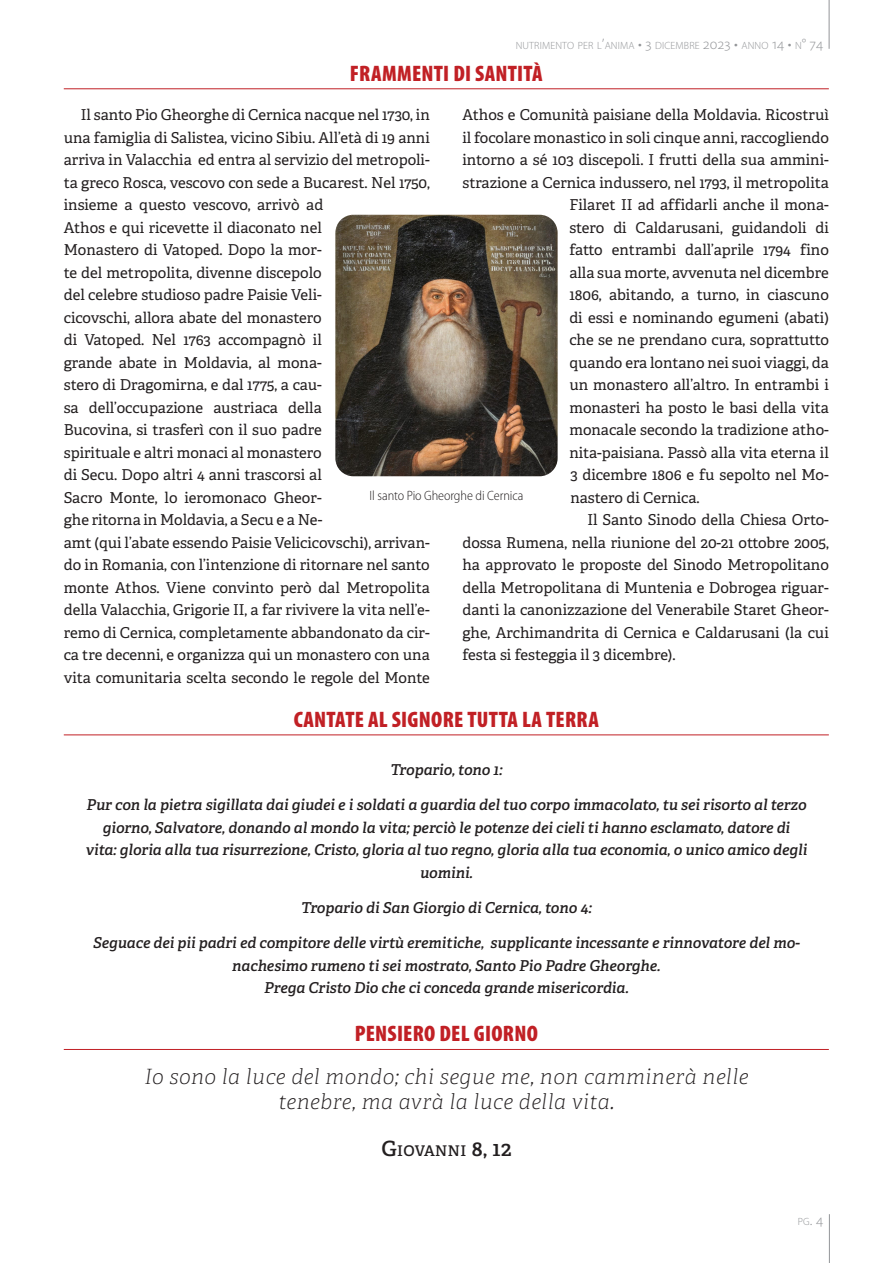
<style>
.page{position:relative;width:893px;height:1263px;background:#fff}
.page>*{position:absolute;margin:0;border:0;box-sizing:border-box;transform-origin:0 0}
.Secțiune{font:900 condensed 22.5px "Myriad Pro";letter-spacing:.01em;color:#c12025}
.citat_-_full_width{font:italic 100 21px/25.2px "Adelle";letter-spacing:.02em;color:#231f20;text-align:center}
.Text{font:15px/22.5px "Adelle";color:#231f20}
.Tropar_-_full_width{font:italic 600 15px/22.5px "Adelle";color:#231f20;text-align:center}
.citat_-_autor_-_full{font:600 14.7px "Adelle";letter-spacing:.03em;color:#231f20}
.Descriere_imagine{font:300 semi-condensed 13.5px "Myriad Pro";letter-spacing:-.005em;color:#231f20}
.t1{font:300 10.5px "Myriad Pro";letter-spacing:.015em;color:#939598}
.s1{font-size:15px}
.s2{font-size:21px}
</style>
<div class="page">
<hr style="left:829px;top:0;width:1px;height:49px;background:#939598">
<hr style="left:829px;top:1214px;width:1px;height:49px;background:#939598">
<hr style="left:64px;top:88px;width:765px;height:1px;background:#c12025">
<hr style="left:64px;top:734px;width:765px;height:1px;background:#c12025">
<hr style="left:64px;top:1049px;width:765px;height:1px;background:#c12025">
<img style="left:335px;top:215px;width:223px;height:261px">
<p class="t1" style="left:516px;top:39px;width:309px">NUTRIMENTO PER L<span class="s1">’</span>ANIMA <span class="s1">• 3</span> DICEMBRE <span class="s1">2023 •</span> ANNO <span class="s1">14 •</span> N<span class="s1">° 74</span></p>
<p class="Secțiune" style="left:350px;top:59px;width:194px">FRAMMENTI DI SANTITÀ</p>
<p class="Text" style="left:64px;top:104px;width:368px;text-indent:17px">Il santo Pio Gheorghe di Cernica nacque nel 1730, in una famiglia di Salistea, vicino Sibiu. All’età di 19 anni arriva in Valacchia ed entra al servizio del metropoli&shy;ta greco Rosca, vescovo con sede a Bucarest. Nel 1750, insieme a questo vescovo, arrivò ad<br>Athos e qui ricevette il diaconato nel<br>Monastero di Vatoped. Dopo la mor-<br>te del metropolita, divenne discepolo<br>del celebre studioso padre Paisie Veli-<br>cicovschi, allora abate del monastero<br>di Vatoped. Nel 1763 accompagnò il<br>grande abate in Moldavia, al mona-<br>stero di Dragomirna, e dal 1775, a cau-<br>sa dell’occupazione austriaca della<br>Bucovina, si trasferì con il suo padre<br>spirituale e altri monaci al monastero<br>di Secu. Dopo altri 4 anni trascorsi al<br>Sacro Monte, lo ieromonaco Gheor-<br>ghe ritorna in Moldavia, a Secu e a Ne-<br>amt (qui l’abate essendo Paisie Velicicovschi), arrivan&shy;do in Romania, con l’intenzione di ritornare nel santo monte Athos. Viene convinto però dal Metropolita della Valacchia, Grigorie II, a far rivivere la vita nell’e&shy;remo di Cernica, completamente abbandonato da cir&shy;ca tre decenni, e organizza qui un monastero con una vita comunitaria scelta secondo le regole del Monte</p>
<p class="Text" style="left:462px;top:104px;width:368px">Athos e Comunità paisiane della Moldavia. Ricostruì</p>
<p class="Text" style="left:462px;top:126px;width:368px">il focolare monastico in soli cinque anni, raccogliendo</p>
<p class="Text" style="left:462px;top:149px;width:368px">intorno a sé 103 discepoli. I frutti della sua ammini-</p>
<p class="Text" style="left:462px;top:171px;width:368px">strazione a Cernica indussero, nel 1793, il metropolita</p>
<p class="Text" style="left:569px;top:194px;width:261px">Filaret II ad affidarli anche il mona-</p>
<p class="Text" style="left:569px;top:216px;width:261px">stero di Caldarusani, guidandoli di</p>
<p class="Text" style="left:569px;top:239px;width:261px">fatto entrambi dall’aprile 1794 fino</p>
<p class="Text" style="left:569px;top:261px;width:261px">alla sua morte, avvenuta nel dicembre</p>
<p class="Text" style="left:569px;top:284px;width:261px">1806, abitando, a turno, in ciascuno</p>
<p class="Text" style="left:569px;top:306px;width:261px">di essi e nominando egumeni (abati)</p>
<p class="Text" style="left:569px;top:329px;width:261px">che se ne prendano cura, soprattutto</p>
<p class="Text" style="left:569px;top:351px;width:261px">quando era lontano nei suoi viaggi, da</p>
<p class="Text" style="left:569px;top:374px;width:261px">un monastero all’altro. In entrambi i</p>
<p class="Text" style="left:569px;top:396px;width:261px">monasteri ha posto le basi della vita</p>
<p class="Text" style="left:569px;top:419px;width:261px">monacale secondo la tradizione atho-</p>
<p class="Text" style="left:569px;top:441px;width:261px">nita-paisiana. Passò alla vita eterna il</p>
<p class="Text" style="left:570px;top:464px;width:260px">3 dicembre 1806 e fu sepolto nel Mo-</p>
<p class="Text" style="left:570px;top:486px;width:131px">nastero di Cernica.</p>
<p class="Text" style="left:462px;top:509px;width:368px;text-align:justify;text-indent:125px">Il Santo Sinodo della Chiesa Orto&shy;dossa Rumena, nella riunione del 20-21 ottobre 2005, ha approvato le proposte del Sinodo Metropolitano della Metropolitana di Muntenia e Dobrogea riguar&shy;danti la canonizzazione del Venerabile Staret Gheor&shy;ghe, Archimandrita di Cernica e Caldarusani (la cui festa si festeggia il 3 dicembre).</p>
<p class="Descriere_imagine" style="left:370px;top:487px;width:155px">Il santo Pio Gheorghe di Cernica</p>
<p class="Secțiune" style="left:294px;top:705px;width:307px">CANTATE AL SIGNORE TUTTA LA TERRA</p>
<p class="Tropar_-_full_width" style="left:391px;top:758px;width:113px">Tropario, tono 1:</p>
<p class="Tropar_-_full_width" style="left:86px;top:794px;width:723px">Pur con la pietra sigillata dai giudei e i soldati a guardia del tuo corpo immacolato, tu sei risorto al terzo giorno, Salvatore, donando al mondo la vita; perciò le potenze dei cieli ti hanno esclamato, datore di vita: gloria alla tua risurrezione, Cristo, gloria al tuo regno, gloria alla tua economia, o unico amico degli uomini.</p>
<p class="Tropar_-_full_width" style="left:301px;top:896px;width:292px">Tropario di San Giorgio di Cernica, tono 4:</p>
<p class="Tropar_-_full_width" style="left:93px;top:932px;width:708px">Seguace dei pii padri ed compitore delle virtù eremitiche, supplicante incessante e rinnovatore del mo&shy;nachesimo rumeno ti sei mostrato, Santo Pio Padre Gheorghe.<br>Prega Cristo Dio che ci conceda grande misericordia.</p>
<p class="Secțiune" style="left:355px;top:1019px;width:185px">PENSIERO DEL GIORNO</p>
<p class="citat_-_full_width" style="left:144px;top:1064px;width:606px">Io sono la luce del mondo; chi segue me, non camminerà nelle tenebre, ma avrà la luce della vita.</p>
<p class="citat_-_autor_-_full" style="left:381px;top:1142px;width:132px"><span class="s2">G</span>IOVANNI <span class="s2">8, 12</span></p>
<p class="t1" style="left:798px;top:1215px;width:27px">PG<span class="s1">. 4</span></p>
</div>
